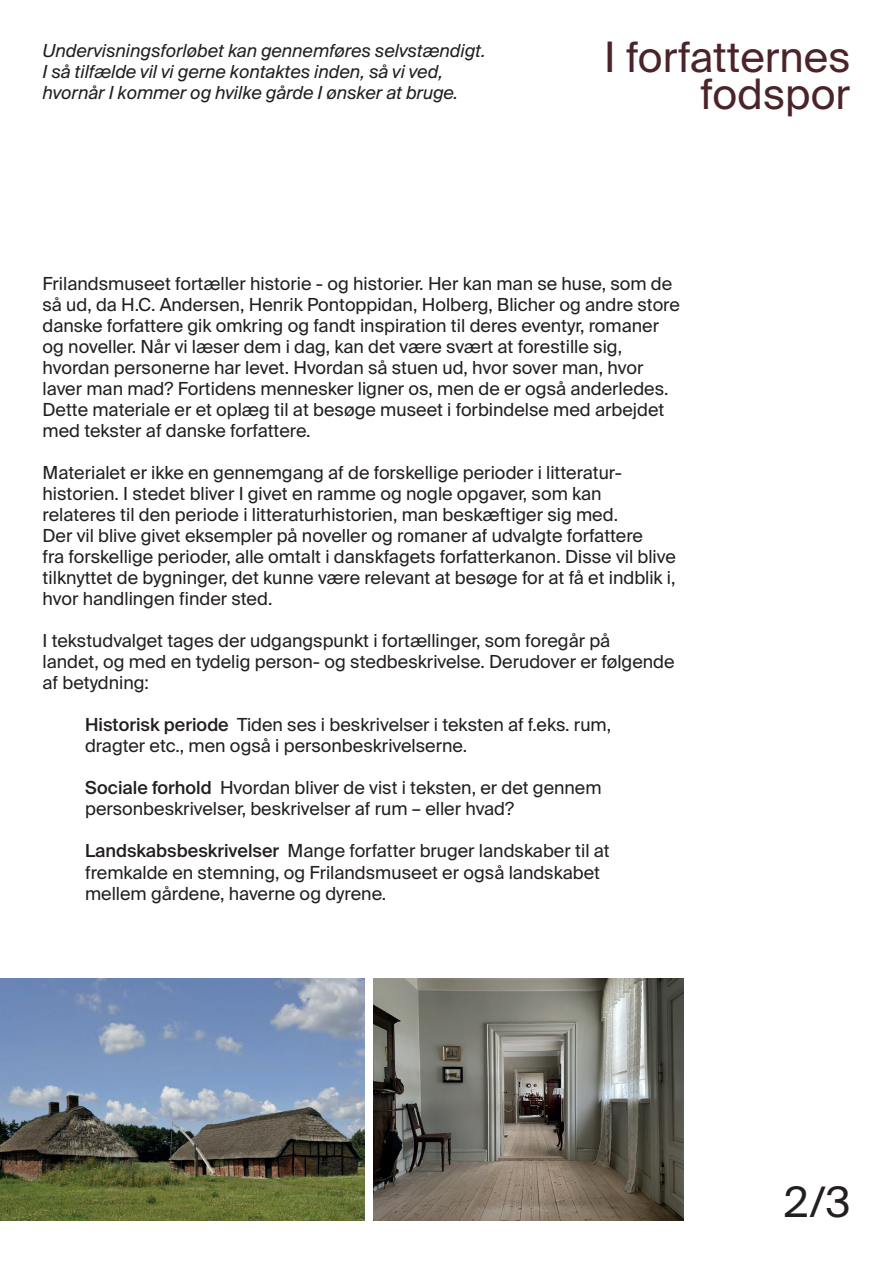
<style>
.page{position:relative;width:893px;height:1263px;background:#fff}
.page>*{position:absolute;margin:0;border:0;box-sizing:border-box;transform-origin:0 0}
.t1{font:42px/37.5px "Suisse Intl";color:#4b2429;text-align:right}
.t2{font:42px "Suisse Intl";color:#231f20}
.t3{font:18px/21px "Suisse Intl";color:#231f20}
.t4{font:italic 18px/21px "Suisse Intl";color:#231f20}
.s1{font-weight:500}
</style>
<div class="page">
<img style="left:0;top:978px;width:365px;height:242px">
<img style="left:373px;top:978px;width:311px;height:242px">
<p class="t4" style="left:43px;top:40px;width:445px">Undervisningsforløbet kan gennemføres selvstændigt.<br>I så tilfælde vil vi gerne kontaktes inden, så vi ved, hvornår I kommer og hvilke gårde I ønsker at bruge.</p>
<h1 class="t1" style="left:604px;top:39px;width:248px">I forfatternes fodspor</h1>
<p class="t3" style="left:43px;top:274px;width:639px">Frilandsmuseet fortæller historie - og historier. Her kan man se huse, som de så ud, da H.C. Andersen, Henrik Pontoppidan, Holberg, Blicher og andre store danske forfattere gik omkring og fandt inspiration til deres eventyr, romaner og noveller. Når vi læser dem i dag, kan det være svært at forestille sig, hvordan personerne har levet. Hvordan så stuen ud, hvor sover man, hvor laver man mad? Fortidens mennesker ligner os, men de er også anderledes.<br>Dette materiale er et oplæg til at besøge museet i forbindelse med arbejdet med tekster af danske forfattere.</p>
<p class="t3" style="left:43px;top:463px;width:635px">Materialet er ikke en gennemgang af de forskellige perioder i litteratur&shy;historien. I stedet bliver I givet en ramme og nogle opgaver, som kan relateres til den periode i litteraturhistorien, man beskæftiger sig med.<br>Der vil blive givet eksempler på noveller og romaner af udvalgte forfattere<br>fra forskellige perioder, alle omtalt i danskfagets forfatterkanon. Disse vil blive tilknyttet de bygninger, det kunne være relevant at besøge for at få et indblik i, hvor handlingen finder sted.</p>
<p class="t3" style="left:43px;top:631px;width:633px">I tekstudvalget tages der udgangspunkt i fortællinger, som foregår på<br>landet, og med en tydelig person- og stedbeskrivelse. Derudover er følgende af betydning:</p>
<p class="t3" style="left:85px;top:715px;width:528px"><span class="s1">Historisk periode</span> Tiden ses i beskrivelser i teksten af f.eks. rum, dragter etc., men også i personbeskrivelserne.</p>
<p class="t3" style="left:85px;top:778px;width:518px"><span class="s1">Sociale forhold</span> Hvordan bliver de vist i teksten, er det gennem personbeskrivelser, beskrivelser af rum – eller hvad?</p>
<p class="t3" style="left:85px;top:841px;width:526px"><span class="s1">Landskabsbeskrivelser</span> Mange forfatter bruger landskaber til at fremkalde en stemning, og Frilandsmuseet er også landskabet mellem gårdene, haverne og dyrene.</p>
<h1 class="t2" style="left:784px;top:1178px;width:68px">2/3</h1>
</div>
